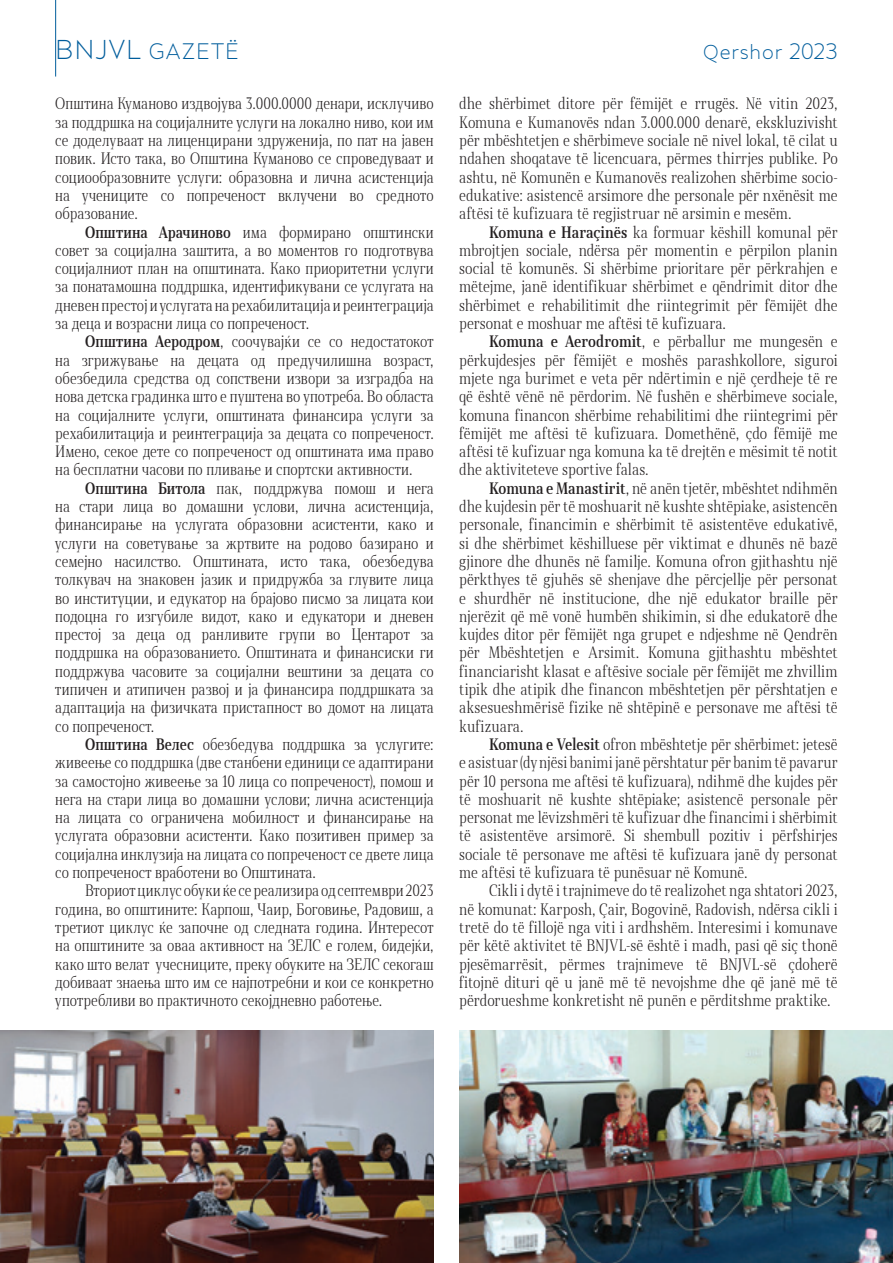
<style>
.page{position:relative;width:893px;height:1263px;background:#fff}
.page>*{position:absolute;margin:0;border:0;box-sizing:border-box;transform-origin:0 0}
.t1{font:300 21px "Skola Sans";letter-spacing:.035em;color:#005d9c}
.t2{font:300 18.9px "Skola Sans";letter-spacing:.025em;color:#005d9c}
.tekst_2_ok{font:300 15.45px/18.3px "Skola Serif Cn";color:#231f20;text-align:justify}
.s1{font-size:25.5px}
.s2{font-size:21px}
.s3{font-weight:500}
</style>
<div class="page">
<hr style="left:55px;top:0;width:1px;height:77px;background:#005d9c">
<img style="left:459px;top:1031px;width:434px;height:232px">
<img style="left:0;top:1031px;width:434px;height:232px">
<h1 class="t1" style="left:55px;top:39px;width:185px"><span class="s1">BNJVL</span> GAZETË</h1>
<p class="t2" style="left:703px;top:41px;width:136px">Qershor <span class="s2">2023</span></p>
<p class="tekst_2_ok" style="left:55px;top:95px;width:380px">Општина Куманово издвојува 3.000.0000 денари, исклучиво за поддршка на социјалните услуги на локално ниво, кои им се доделуваат на лиценцирани здруженија, по пат на јавен повик. Исто така, во Општина Куманово се спроведуваат и социообразовните услуги: образовна и лична асистенција на учениците со попреченост вклучени во средното образование.</p>
<p class="tekst_2_ok" style="left:55px;top:223px;width:380px;text-indent:30px"><span class="s3">Општина Арачиново</span> има формирано општински совет за социјална заштита, а во моментов го подготвува социјалниот план на општината. Како приоритетни услуги за понатамошна поддршка, идентификувани се услугата на дневен престој и услугата на рехабилитација и реинтеграција за деца и возрасни лица со попреченост.</p>
<p class="tekst_2_ok" style="left:55px;top:332px;width:380px;text-indent:30px"><span class="s3">Општина Аеродром</span>, соочувајќи се со недостатокот на згрижување на децата од предучилишна возраст, обезбедила средства од сопствени извори за изградба на нова детска градинка што е пуштена во употреба. Во областа на социјалните услуги, општината финансира услуги за рехабилитација и реинтеграција за децата со попреченост.<br>Имено, секое дете со попреченост од општината има право на бесплатни часови по пливање и спортски активности.</p>
<p class="tekst_2_ok" style="left:55px;top:479px;width:380px;text-indent:30px"><span class="s3">Општина Битола</span> пак, поддржува помош и нега на стари лица во домашни услови, лична асистенциja, финансирање на услугата образовни асистенти, како и услуги на советување за жртвите на родово базирано и семејно насилство. Општината, исто така, обезбедува толкувач на знаковен јазик и придружба за глувите лица во институции, и едукатор на брајово писмо за лицата кои подоцна го изгубиле видот, како и едукатори и дневен престој за деца од ранливите групи во Центарот за поддршка на образованието. Општината и финансиски ги поддржува часовите за социјални вештини за децата со типичен и атипичен развој и ја финансира поддршката за адаптација на физичката пристапност во домот на лицата со попреченост.</p>
<p class="tekst_2_ok" style="left:55px;top:735px;width:380px;text-indent:30px"><span class="s3">Општина Велес</span> обезбедува поддршка за услугите: живеење со поддршка (две станбени единици се адаптирани за самостојно живеење за 10 лица со попреченост), помош и нега на стари лица во домашни услови; лична асистенција на лицата со ограничена мобилност и финансирање на услугата образовни асистенти. Како позитивен пример за социјална инклузија на лицата со попреченост се двете лица со попреченост вработени во Општината.</p>
<p class="tekst_2_ok" style="left:55px;top:881px;width:380px;text-indent:30px">Вториот циклус обуки ќе се реализира од септември 2023 година, во општините: Карпош, Чаир, Боговиње, Радовиш, а третиот циклус ќе започне од следната година. Интересот на општините за оваа активност на ЗЕЛС е голем, бидејќи, како што велат учесниците, преку обуките на ЗЕЛС секогаш добиваат знаења што им се најпотребни и кои се конкретно употребливи во практичното секојдневно работење.</p>
<p class="tekst_2_ok" style="left:459px;top:95px;width:380px">dhe shërbimet ditore për fëmijët e rrugës. Në vitin 2023, Komuna e Kumanovës ndan 3.000.000 denarë, ekskluzivisht për mbështetjen e shërbimeve sociale në nivel lokal, të cilat u ndahen shoqatave të licencuara, përmes thirrjes publike. Po ashtu, në Komunën e Kumanovës realizohen shërbime socio&shy;edukative: asistencë arsimore dhe personale për nxënësit me aftësi të kufizuara të regjistruar në arsimin e mesëm.</p>
<p class="tekst_2_ok" style="left:459px;top:223px;width:380px;text-indent:30px"><span class="s3">Komuna e Haraçinës</span> ka formuar këshill komunal për mbrojtjen sociale, ndërsa për momentin e përpilon planin social të komunës. Si shërbime prioritare për përkrahjen e mëtejme, janë identifikuar shërbimet e qëndrimit ditor dhe shërbimet e rehabilitimit dhe riintegrimit për fëmijët dhe personat e moshuar me aftësi të kufizuara.</p>
<p class="tekst_2_ok" style="left:459px;top:332px;width:380px;text-indent:30px"><span class="s3">Komuna e Aerodromit</span>, e përballur me mungesën e përkujdesjes për fëmijët e moshës parashkollore, siguroi mjete nga burimet e veta për ndërtimin e një çerdheje të re që është vënë në përdorim. Në fushën e shërbimeve sociale, komuna financon shërbime rehabilitimi dhe riintegrimi për fëmijët me aftësi të kufizuara. Domethënë, çdo fëmijë me aftësi të kufizuar nga komuna ka të drejtën e mësimit të notit dhe aktiviteteve sportive falas.</p>
<p class="tekst_2_ok" style="left:459px;top:479px;width:380px;text-indent:30px"><span class="s3">Komuna e Manastirit</span>, në anën tjetër, mbështet ndihmën dhe kujdesin për të moshuarit në kushte shtëpiake, asistencën personale, financimin e shërbimit të asistentëve edukativë, si dhe shërbimet këshilluese për viktimat e dhunës në bazë gjinore dhe dhunës në familje. Komuna ofron gjithashtu një përkthyes të gjuhës së shenjave dhe përcjellje për personat e shurdhër në institucione, dhe një edukator braille për njerëzit që më vonë humbën shikimin, si dhe edukatorë dhe kujdes ditor për fëmijët nga grupet e ndjeshme në Qendrën për Mbështetjen e Arsimit. Komuna gjithashtu mbështet financiarisht klasat e aftësive sociale për fëmijët me zhvillim tipik dhe atipik dhe financon mbështetjen për përshtatjen e aksesueshmërisë fizike në shtëpinë e personave me aftësi të kufizuara.</p>
<p class="tekst_2_ok" style="left:459px;top:735px;width:380px;text-indent:30px"><span class="s3">Komuna e Velesit</span> ofron mbështetje për shërbimet: jetesë e asistuar (dy njësi banimi janë përshtatur për banim të pavarur për 10 persona me aftësi të kufizuara), ndihmë dhe kujdes për të moshuarit në kushte shtëpiake; asistencë personale për personat me lëvizshmëri të kufizuar dhe financimi i shërbimit të asistentëve arsimorë. Si shembull pozitiv i përfshirjes sociale të personave me aftësi të kufizuara janë dy personat me aftësi të kufizuara të punësuar në Komunë.</p>
<p class="tekst_2_ok" style="left:459px;top:881px;width:380px;text-indent:30px">Cikli i dytë i trajnimeve do të realizohet nga shtatori 2023, në komunat: Karposh, Çair, Bogovinë, Radovish, ndërsa cikli i tretë do të fillojë nga viti i ardhshëm. Interesimi i komunave për këtë aktivitet të BNJVL-së është i madh, pasi që siç thonë pjesëmarrësit, përmes trajnimeve të BNJVL-së çdoherë fitojnë dituri që u janë më të nevojshme dhe që janë më të përdorueshme konkretisht në punën e përditshme praktike.</p>
</div>
